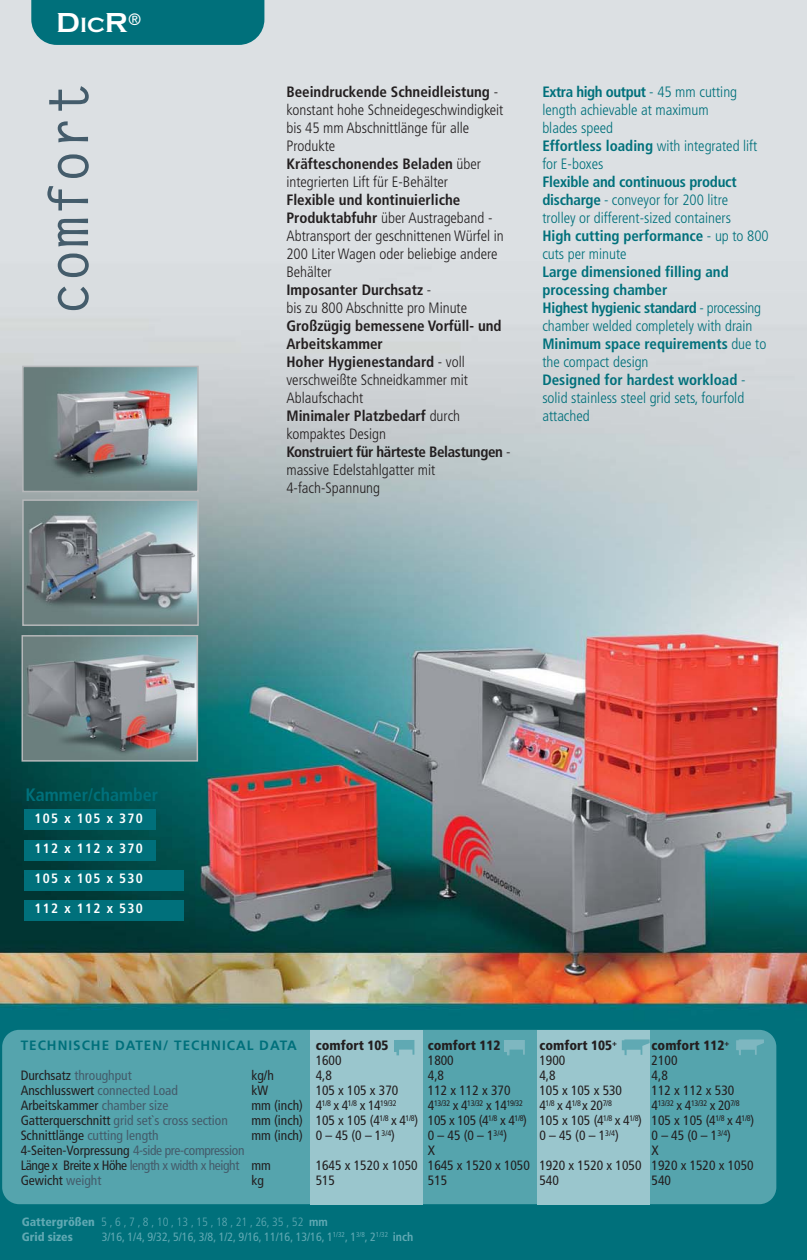
<style>
.page{position:relative;width:807px;height:1260px;background:#fff}
.page>*{position:absolute;margin:0;border:0;box-sizing:border-box;transform-origin:0 0}
.t1{font:500 55.5px "Letter Got LCY";color:#445c6b}
.t2{font:700 28.5px "Copperplate Gothic";color:#fff}
.t3{font:700 condensed 18px "Frutiger LT";color:#00707b}
.t4{font:300 condensed 15px/18px "Frutiger";color:#231f20}
.t5{font:300 condensed 15px/18px "Frutiger";color:#00707b}
.t6{font:700 condensed 15px/18px "Frutiger LT";color:#231f20}
.t7{font:700 condensed 15px/18px "Frutiger LT";color:#00707b}
.t8{font:700 condensed 15px "Frutiger LT";letter-spacing:-.025em;color:#231f20}
.t9{font:700 condensed 15px "Frutiger LT";letter-spacing:-.025em;color:#00707b}
.t10{font:condensed 13.5px/15px "Frutiger";color:#231f20}
.t11{font:condensed 13.5px/15px "Frutiger";letter-spacing:-.025em;color:#231f20}
.t12{font:condensed 13.5px "Frutiger";color:#445c6b}
.t13{font:700 condensed 13.5px "Frutiger LT";letter-spacing:.1em;color:#fff}
.t14{font:900 condensed 13.5px "Frutiger LT";color:#231f20}
.t15{font:700 13.5px "Frutiger";letter-spacing:.075em;color:#00707b}
.t16{font:condensed 12px "Frutiger";color:#60a9b3}
.t17{font:300 condensed 12px "Frutiger";color:#60a9b3}
.t18{font:900 condensed 12px "Frutiger LT";color:#60a9b3}
.t19{font:condensed 8.1px "Frutiger";letter-spacing:-.04em;color:#231f20}
.s1{font-size:21.3px}
.s2{font-family:"Frutiger";font-weight:300}
.s3{font-family:"Frutiger LT";font-weight:700}
.s4{color:#231f20}
.s5{color:#445c6b}
.s6{font-size:13.5px}
.s7{font-family:"Frutiger LT";font-weight:900}
</style>
<div class="page">
<img style="left:0;top:0;width:807px;height:1260px">
<div style="left:2px;top:1030px;width:774px;height:174px;background:#55a4ad"></div>
<div style="left:310px;top:1030px;width:113px;height:174px;background:#9ac6cd"></div>
<div style="left:537px;top:1030px;width:113px;height:174px;background:#9ac6cd"></div>
<div style="left:24px;top:900px;width:159px;height:21px;background:#00707b"></div>
<div style="left:24px;top:870px;width:159px;height:20px;background:#00707b"></div>
<div style="left:24px;top:809px;width:131px;height:21px;background:#00707b"></div>
<div style="left:24px;top:840px;width:131px;height:20px;background:#00707b"></div>
<svg style="left:394px;top:1040px;width:20px;height:15px"></svg>
<svg style="left:507px;top:1040px;width:18px;height:15px"></svg>
<hr style="left:504px;top:1040px;width:4px;height:11px;background:#7eb7c0">
<svg style="left:622px;top:1039px;width:28px;height:16px"></svg>
<svg style="left:736px;top:1039px;width:28px;height:16px"></svg>
<div style="left:31px;top:0;width:233px;height:45px;background:#00707b"></div>
<img style="left:25px;top:638px;width:170px;height:121px">
<div style="left:22px;top:635px;width:176px;height:127px;border:2px solid #b6b8ba"></div>
<img style="left:25px;top:369px;width:171px;height:120px">
<div style="left:22px;top:366px;width:177px;height:126px;border:2px solid #b6b8ba"></div>
<img style="left:25px;top:502px;width:171px;height:121px">
<div style="left:22px;top:499px;width:177px;height:127px;border:2px solid #b6b8ba"></div>
<h2 class="t2" style="left:56px;top:6px;width:87px">D<span class="s1">IC</span>R<sup>®</sup></h2>
<h1 class="t1" style="left:35px;top:316px;width:235px;rotate:-90deg">comfort</h1>
<p class="t6" style="left:286px;top:83px;width:213px">Beeindruckende Schneidleistung <span class="s2">-</span></p>
<p class="t4" style="left:286px;top:102px;width:218px">konstant hohe Schneidegeschwindigkeit bis 45 mm Abschnittlänge für alle<br>Produkte</p>
<p class="t6" style="left:286px;top:155px;width:196px">Kräfteschonendes Beladen <span class="s2">über</span></p>
<p class="t4" style="left:286px;top:174px;width:163px">integrierten Lift für E-Behälter</p>
<p class="t6" style="left:286px;top:191px;width:175px">Flexible und kontinuierliche</p>
<p class="t4" style="left:286px;top:210px;width:219px"><span class="s3">Produktabfuhr</span> über Austrageband -<br>Abtransport der geschnittenen Würfel in<br>200 Liter Wagen oder beliebige andere<br>Behälter</p>
<p class="t6" style="left:286px;top:281px;width:146px">Imposanter Durchsatz <span class="s2">-</span></p>
<p class="t4" style="left:286px;top:300px;width:182px">bis zu 800 Abschnitte pro Minute</p>
<p class="t6" style="left:286px;top:317px;width:217px">Großzügig bemessene Vorfüll- und<br>Arbeitskammer<br>Hoher Hygienestandard <span class="s2">- voll</span></p>
<p class="t4" style="left:286px;top:372px;width:183px">verschweißte Schneidkammer mit<br>Ablaufschacht</p>
<p class="t6" style="left:286px;top:407px;width:175px">Minimaler Platzbedarf <span class="s2">durch</span></p>
<p class="t4" style="left:286px;top:426px;width:101px">kompaktes Design</p>
<p class="t8" style="left:286px;top:444px;width:226px">Konstruiert für härteste Belastungen <span class="s2">-</span></p>
<p class="t4" style="left:286px;top:462px;width:150px">massive Edelstahlgatter mit<br>4-fach-Spannung</p>
<p class="t9" style="left:542px;top:84px;width:196px">Extra high output <span class="s2">- 45 mm cutting</span></p>
<p class="t5" style="left:542px;top:102px;width:216px">length achievable at maximum<br>blades speed<br><span class="s3">Effortless loading</span> with integrated lift for E-boxes</p>
<p class="t7" style="left:542px;top:173px;width:196px">Flexible and continuous product</p>
<p class="t5" style="left:542px;top:192px;width:190px"><span class="s3">discharge</span> - conveyor for 200 litre trolley or different-sized containers</p>
<p class="t7" style="left:542px;top:227px;width:228px">High cutting performance <span class="s2">- up to 800</span></p>
<p class="t5" style="left:542px;top:246px;width:86px">cuts per minute</p>
<p class="t7" style="left:542px;top:263px;width:220px">Large dimensioned filling and processing chamber<br>Highest hygienic standard <span class="s2">- processing</span></p>
<p class="t5" style="left:542px;top:318px;width:212px">chamber welded completely with drain</p>
<p class="t7" style="left:542px;top:335px;width:225px">Minimum space requirements <span class="s2">due to</span></p>
<p class="t5" style="left:542px;top:354px;width:108px">the compact design</p>
<p class="t7" style="left:542px;top:371px;width:205px">Designed for hardest workload <span class="s2">-</span></p>
<p class="t5" style="left:542px;top:390px;width:203px">solid stainless steel grid sets, fourfold attached</p>
<h3 class="t3" style="left:25px;top:785px;width:134px">Kammer/chamber</h3>
<p class="t13" style="left:34px;top:812px;width:110px">105 x 105 x 370</p>
<p class="t13" style="left:34px;top:842px;width:110px">112 x 112 x 370</p>
<p class="t13" style="left:34px;top:872px;width:110px">105 x 105 x 530</p>
<p class="t13" style="left:34px;top:902px;width:110px">112 x 112 x 530</p>
<p class="t15" style="left:21px;top:1040px;width:278px">TECHNISCHE DATEN/ TECHNICAL DATA</p>
<p class="t12" style="left:21px;top:1070px;width:113px"><span class="s4">Durchsatz</span> throughput</p>
<p class="t10" style="left:251px;top:1069px;width:24px">kg/h</p>
<p class="t10" style="left:21px;top:1084px;width:159px">Anschlusswert <span class="s5">connected Load</span></p>
<p class="t10" style="left:251px;top:1084px;width:18px">kW</p>
<p class="t10" style="left:21px;top:1099px;width:149px">Arbeitskammer <span class="s5">chamber size</span></p>
<p class="t10" style="left:251px;top:1099px;width:53px">mm (inch)</p>
<p class="t12" style="left:21px;top:1115px;width:209px"><span class="s4">Gatterquerschnitt</span> grid set`s cross section</p>
<p class="t10" style="left:251px;top:1114px;width:53px">mm (inch)</p>
<p class="t12" style="left:21px;top:1130px;width:140px"><span class="s4">Schnittlänge</span> cutting length</p>
<p class="t10" style="left:251px;top:1129px;width:53px">mm (inch)</p>
<p class="t11" style="left:21px;top:1144px;width:252px">4-Seiten-Vorpressung <span class="s5">4-side pre-compression<br></span>Länge x Breite x Höhe <span class="s5">length x width x height</span> mm<br>Gewicht <span class="s5">weight</span></p>
<p class="t10" style="left:251px;top:1174px;width:14px">kg</p>
<p class="t14" style="left:316px;top:1039px;width:74px">comfort 105</p>
<p class="t10" style="left:316px;top:1054px;width:84px">1600<br>4,8<br>105 x 105 x 370</p>
<p class="t19" style="left:316px;top:1100px;width:82px"><span class="s6">4</span>1/8 <span class="s6">x 4</span>1/8 <span class="s6">x 14</span>19/32</p>
<p class="t10" style="left:316px;top:1114px;width:104px">105 x 105 (4<sup>1/8</sup> x 4<sup>1/8</sup>)<br>0 – 45 (0 – 1<sup>3/4</sup>)</p>
<p class="t10" style="left:316px;top:1159px;width:104px">1645 x 1520 x 1050<br>515</p>
<p class="t14" style="left:428px;top:1039px;width:74px">comfort 112</p>
<p class="t10" style="left:428px;top:1054px;width:84px">1800<br>4,8<br>112 x 112 x 370</p>
<p class="t19" style="left:428px;top:1100px;width:97px"><span class="s6">4</span>13/32 <span class="s6">x 4</span>13/32 <span class="s6">x 14</span>19/32</p>
<p class="t10" style="left:428px;top:1114px;width:104px">105 x 105 (4<sup>1/8</sup> x 4<sup>1/8</sup>)<br>0 – 45 (0 – 1<sup>3/4</sup>)<br>X<br>1645 x 1520 x 1050<br>515</p>
<p class="t14" style="left:539px;top:1039px;width:79px">comfort 105<sup>+</sup></p>
<p class="t10" style="left:539px;top:1054px;width:84px">1900<br>4,8<br>105 x 105 x 530</p>
<p class="t19" style="left:539px;top:1100px;width:74px"><span class="s6">4</span>1/8 <span class="s6">x 4</span>1/8 <span class="s6">x 20</span>7/8</p>
<p class="t10" style="left:539px;top:1114px;width:104px">105 x 105 (4<sup>1/8</sup> x 4<sup>1/8</sup>)<br>0 – 45 (0 – 1<sup>3/4</sup>)</p>
<p class="t10" style="left:539px;top:1159px;width:104px">1920 x 1520 x 1050<br>540</p>
<p class="t14" style="left:652px;top:1039px;width:79px">comfort 112<sup>+</sup></p>
<p class="t10" style="left:652px;top:1054px;width:84px">2100<br>4,8<br>112 x 112 x 530</p>
<p class="t19" style="left:652px;top:1100px;width:89px"><span class="s6">4</span>13/32 <span class="s6">x 4</span>13/32 <span class="s6">x 20</span>7/8</p>
<p class="t10" style="left:652px;top:1114px;width:104px">105 x 105 (4<sup>1/8</sup> x 4<sup>1/8</sup>)<br>0 – 45 (0 – 1<sup>3/4</sup>)<br>X<br>1920 x 1520 x 1050<br>540</p>
<p class="t17" style="left:22px;top:1217px;width:308px"><span class="s7">Gattergrößen</span> 5 , 6 , 7 , 8 , 10 , 13 , 15 , 18 , 21 , 26, 35 , 52 <span class="s3">mm</span></p>
<p class="t18" style="left:22px;top:1231px;width:53px">Grid sizes</p>
<p class="t16" style="left:102px;top:1232px;width:313px">3/16, 1/4, 9/32, 5/16, 3/8, 1/2, 9/16, 11/16, 13/16, 1<sup>1/32</sup>, 1<sup>3/8</sup>, 2<sup>1/32</sup> <span class="s3">inch</span></p>
</div>
